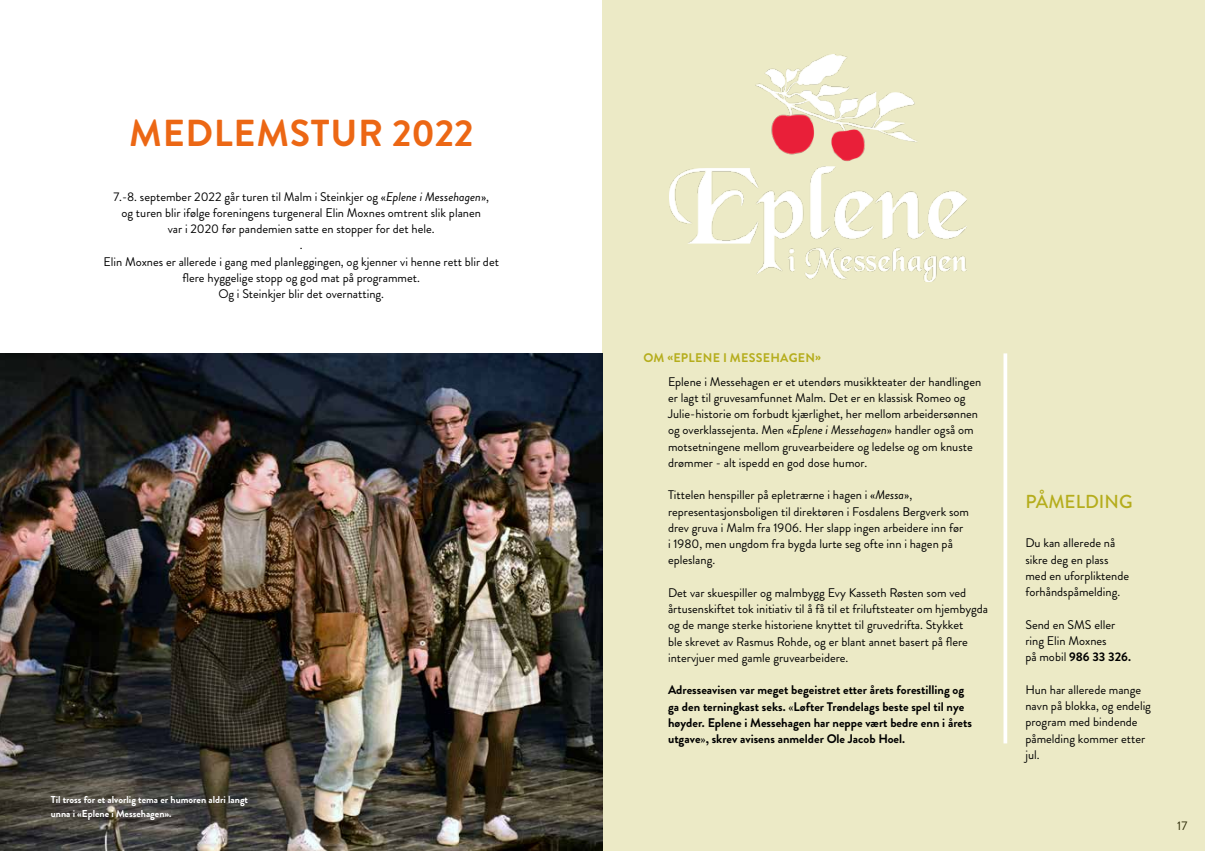
<style>
.page{position:relative;width:1205px;height:851px;background:#fff}
.page>*{position:absolute;margin:0;border:0;box-sizing:border-box;transform-origin:0 0}
.t1{font:700 37.5px "Brandon Grotesque";letter-spacing:.02em;color:#ec6714}
.t2{font:500 18.75px "Brandon Grotesque";color:#b5ad1c}
.t3{font:12.5px/16.2px "Brandon Grotesque";color:#000}
.t4{font:700 12.5px/16.2px "Brandon Grotesque";color:#000}
.t5{font:700 12.5px "Brandon Grotesque";letter-spacing:.02em;color:#b5ad1c}
.t6{font:700 10px/13.8px "Brandon Grotesque";color:#fff}
.s1{font-style:italic}
.s2{font-weight:400}
.s3{font-weight:700}
</style>
<div class="page">
<div style="left:602px;top:0;width:603px;height:850px;background:#eceac6"></div>
<img style="left:0;top:353px;width:602px;height:497px">
<img style="left:670px;top:55px;width:297px;height:226px">
<svg style="left:1003px;top:353px;width:4px;height:390px;background:#fcfcf7"></svg>
<h1 class="t1" style="left:129px;top:107px;width:346px">MEDLEMSTUR 2022</h1>
<p class="t3" style="left:103px;top:188px;width:397px;text-align:center">7.-8. september 2022 går turen til Malm i Steinkjer og «<span class="s1">Eplene i Messehagen</span>»,<br>og turen blir ifølge foreningens turgeneral Elin Moxnes omtrent slik planen<br>var i 2020 før pandemien satte en stopper for det hele.<br>.<br>Elin Moxnes er allerede i gang med planleggingen, og kjenner vi henne rett blir det flere hyggelige stopp og god mat på programmet.<br>Og i Steinkjer blir det overnatting.</p>
<p class="t6" style="left:51px;top:792px;width:199px">Til tross for et alvorlig tema er humoren aldri langt unna i «Eplene i Messehagen».</p>
<p class="t5" style="left:643px;top:349px;width:179px">OM «EPLENE I MESSEHAGEN»</p>
<p class="t3" style="left:668px;top:373px;width:315px">Eplene i Messehagen er et utendørs musikkteater der handlingen er lagt til gruvesamfunnet Malm. Det er en klassisk Romeo og Julie-historie om forbudt kjærlighet, her mellom arbeidersønnen og overklassejenta. Men «<span class="s1">Eplene i Messehagen</span>» handler også om motsetningene mellom gruvearbeidere og ledelse og om knuste drømmer - alt ispedd en god dose humor.</p>
<p class="t3" style="left:668px;top:487px;width:302px">Tittelen henspiller på epletrærne i hagen i «<span class="s1">Messa</span>», representasjonsboligen til direktøren i Fosdalens Bergverk som drev gruva i Malm fra 1906. Her slapp ingen arbeidere inn før<br>i 1980, men ungdom fra bygda lurte seg ofte inn i hagen på epleslang.</p>
<p class="t3" style="left:668px;top:584px;width:322px">Det var skuespiller og malmbygg Evy Kasseth Røsten som ved årtusenskiftet tok initiativ til å få til et friluftsteater om hjembygda og de mange sterke historiene knyttet til gruvedrifta. Stykket<br>ble skrevet av Rasmus Rohde, og er blant annet basert på flere intervjuer med gamle gruvearbeidere.</p>
<p class="t4" style="left:668px;top:682px;width:305px">Adresseavisen var meget begeistret etter årets forestilling og ga den terningkast seks. <span class="s2">«</span>Løfter Trøndelags beste spel til nye høyder. Eplene i Messehagen har neppe vært bedre enn i årets utgave<span class="s2">»</span>, skrev avisens anmelder Ole Jacob Hoel.</p>
<h2 class="t2" style="left:1025px;top:488px;width:109px">PÅMELDING</h2>
<p class="t3" style="left:1025px;top:535px;width:105px">Du kan allerede nå sikre deg en plass med en uforpliktende forhåndspåmelding.</p>
<p class="t3" style="left:1025px;top:616px;width:107px">Send en SMS eller ring Elin Moxnes<br>på mobil <span class="s3">986 33 326.</span></p>
<p class="t3" style="left:1025px;top:681px;width:127px">Hun har allerede mange navn på blokka, og endelig program med bindende påmelding kommer etter jul.</p>
<p class="t3" style="left:1177px;top:817px;width:11px">17</p>
</div>
